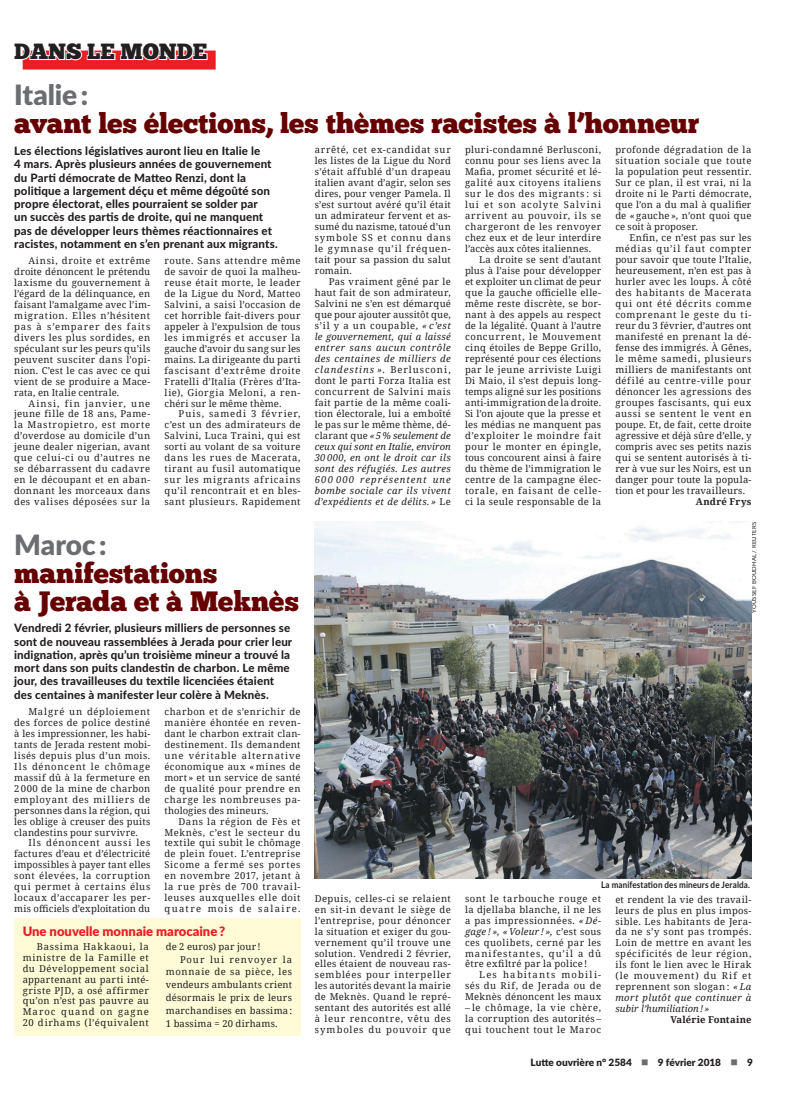
<style>
.page{position:relative;width:794px;height:1106px;background:#fff}
.page>*{position:absolute;margin:0;border:0;box-sizing:border-box;transform-origin:0 0}
.t1{font:28px/28px "Chunk Five";letter-spacing:-.005em;color:#600}
.t2{font:900 28px "Lato";letter-spacing:-.005em;color:#6c6d70}
.t3{font:22px "Chunk Five";color:#231f20}
.t4{font:900 13px "Lato";color:#ee1d23}
.t5{font:800 11.5px/13.2px "Lato";letter-spacing:.01em;color:#231f20}
.t6{font:900 10px "Lato";color:#231f20}
.t7{font:9.5px/10.9px "Noto Serif";letter-spacing:.04em;color:#231f20;text-align:justify}
.t8{font:9.5px "Noto Serif";letter-spacing:.02em;color:#231f20}
.t9{font:700 9.5px "Noto Serif";letter-spacing:.015em;color:#231f20}
.t10{font:9.5px "Noto Serif";letter-spacing:.06em;color:#231f20}
.t11{font:9.5px "Noto Serif";letter-spacing:.01em;color:#231f20}
.t12{font:9.5px "Noto Serif";letter-spacing:.095em;color:#231f20}
.t13{font:700 9px "Lato";letter-spacing:.015em;color:#231f20;scale:.9 1}
.t14{font:6px "Lato";letter-spacing:.025em;color:#231f20}
.s1{font-style:italic}
.s2{color:#6c6d70}
</style>
<div class="page">
<div style="left:23px;top:51px;width:193px;height:19px;background:#ee1d23"></div>
<svg style="left:22px;top:50px;width:187px;height:11px"></svg>
<div style="left:14px;top:918px;width:286px;height:117px;background:#fffbd6"></div>
<img style="left:315px;top:522px;width:436px;height:356px">
<h2 class="t3" style="left:14px;top:38px;width:194px">DANS LE MONDE</h2>
<h1 class="t2" style="left:14px;top:74px;width:76px">Italie:</h1>
<h1 class="t1" style="left:14px;top:110px;width:686px">avant les élections, les thèmes racistes à l’honneur</h1>
<p class="t5" style="left:14px;top:144px;width:265px">Les élections législatives auront lieu en Italie le<br>4 mars. Après plusieurs années de gouvernement du Parti démocrate de Matteo Renzi, dont la politique a largement déçu et même dégoûté son propre électorat, elles pourraient se solder par<br>un succès des partis de droite, qui ne manquent pas de développer leurs thèmes réactionnaires et racistes, notamment en s’en prenant aux migrants.</p>
<p class="t7" style="left:14px;top:255px;width:138px;text-indent:14px">Ainsi, droite et extrême droite dénoncent le prétendu laxisme du gouvernement à l’égard de la délinquance, en faisant l’amalgame avec l’im&shy;migration. Elles n’hésitent pas à s’emparer des faits divers les plus sordides, en spéculant sur les peurs qu’ils peuvent susciter dans l’opi&shy;nion. C’est le cas avec ce qui vient de se produire a Mace&shy;rata, en Italie centrale.</p>
<p class="t7" style="left:14px;top:397px;width:138px;text-indent:14px">Ainsi, fin janvier, une jeune fille de 18 ans, Pame&shy;la Mastropietro, est morte d’overdose au domicile d’un jeune dealer nigerian, avant que celui-ci ou d’autres ne se débarrassent du cadavre en le découpant et en aban&shy;donnant les morceaux dans des valises déposées sur la</p>
<p class="t7" style="left:315px;top:144px;width:138px">arrêté, cet ex-candidat sur les listes de la Ligue du Nord s’était affublé d’un drapeau italien avant d’agir, selon ses dires, pour venger Pamela. Il s’est surtout avéré qu’il était un admirateur fervent et as&shy;sumé du nazisme, tatoué d’un symbole SS et connu dans le gymnase qu’il fréquen&shy;tait pour sa passion du salut romain.</p>
<p class="t7" style="left:315px;top:276px;width:138px;text-indent:14px">Pas vraiment gêné par le haut fait de son admirateur, Salvini ne s’en est démarqué que pour ajouter aussitôt que, s’il y a un coupable, <span class="s1">« c’est le gouvernement, qui a laissé entrer sans aucun contrôle des centaines de milliers de clandestins »</span>. Berlusconi, dont le parti Forza Italia est concurrent de Salvini mais fait partie de la même coali&shy;tion électorale, lui a emboîté le pas sur le même thème, dé&shy;clarant que <span class="s1">« 5 % seulement de ceux qui sont en Italie, environ 30 000, en ont le droit car ils sont des réfugiés. Les autres 600 000 représentent une bombe sociale car ils vivent d’expédients et de délits. »</span> Le</p>
<p class="t7" style="left:465px;top:144px;width:138px">pluri-condamné Berlusconi, connu pour ses liens avec la Mafia, promet sécurité et lé&shy;galité aux citoyens italiens sur le dos des migrants : si lui et son acolyte Salvini arrivent au pouvoir, ils se chargeront de les renvoyer chez eux et de leur interdire l’accès aux côtes italiennes.</p>
<p class="t7" style="left:465px;top:254px;width:138px;text-indent:14px">La droite se sent d’autant plus à l’aise pour développer et exploiter un climat de peur que la gauche officielle elle&shy;même reste discrète, se bor&shy;nant à des appels au respect de la légalité. Quant à l’autre concurrent, le Mouvement cinq étoiles de Beppe Grillo, représenté pour ces élections par le jeune arriviste Luigi Di Maio, il s’est depuis long&shy;temps aligné sur les positions anti-immigration de la droite.<br>Si l’on ajoute que la presse et les médias ne manquent pas d’exploiter le moindre fait pour le monter en épingle, tous concourent ainsi à faire du thème de l’immigration le centre de la campagne élec&shy;torale, en faisant de celle&shy;ci la seule responsable de la</p>
<p class="t7" style="left:615px;top:144px;width:138px">profonde dégradation de la situation sociale que toute la population peut ressentir.<br>Sur ce plan, il est vrai, ni la droite ni le Parti démocrate, que l’on a du mal à qualifier de « gauche », n’ont quoi que ce soit à proposer.</p>
<p class="t7" style="left:615px;top:232px;width:138px;text-indent:14px">Enfin, ce n’est pas sur les médias qu’il faut compter pour savoir que toute l’Italie, heureusement, n’en est pas à hurler avec les loups. À côté des habitants de Macerata qui ont été décrits comme comprenant le geste du ti&shy;reur du 3 février, d’autres ont manifesté en prenant la dé&shy;fense des immigrés. À Gênes, le même samedi, plusieurs milliers de manifestants ont défilé au centre-ville pour dénoncer les agressions des groupes fascisants, qui eux aussi se sentent le vent en poupe. Et, de fait, cette droite agressive et déjà sûre d’elle, y compris avec ses petits nazis qui se sentent autorisés à ti&shy;rer à vue sur les Noirs, est un danger pour toute la popula&shy;tion et pour les travailleurs.</p>
<p class="t9" style="left:696px;top:495px;width:57px">André Frys</p>
<p class="t7" style="left:164px;top:255px;width:138px">route. Sans attendre même de savoir de quoi la malheu&shy;reuse était morte, le leader de la Ligue du Nord, Matteo Salvini, a saisi l’occasion de cet horrible fait-divers pour appeler à l’expulsion de tous les immigrés et accuser la gauche d’avoir du sang sur les mains. La dirigeante du parti fascisant d’extrême droite Fratelli d’Italia (Frères d’Ita&shy;lie), Giorgia Meloni, a ren&shy;chéri sur le même thème.</p>
<p class="t7" style="left:164px;top:408px;width:138px;text-indent:14px">Puis, samedi 3 février, c’est un des admirateurs de Salvini, Luca Traini, qui est sorti au volant de sa voiture dans les rues de Macerata, tirant au fusil automatique sur les migrants africains qu’il rencontrait et en bles&shy;sant plusieurs. Rapidement</p>
<h1 class="t2" style="left:14px;top:523px;width:94px">Maroc :</h1>
<h1 class="t1" style="left:14px;top:559px;width:286px">manifestations<br>à Jerada et à Meknès</h1>
<p class="t5" style="left:14px;top:621px;width:280px">Vendredi 2 février, plusieurs milliers de personnes se sont de nouveau rassemblées à Jerada pour crier leur indignation, après qu’un troisième mineur a trouvé la mort dans son puits clandestin de charbon. Le même jour, des travailleuses du textile licenciées étaient des centaines à manifester leur colère à Meknès.</p>
<p class="t7" style="left:14px;top:706px;width:138px;text-indent:14px">Malgré un déploiement des forces de police destiné à les impressionner, les habi&shy;tants de Jerada restent mobi&shy;lisés depuis plus d’un mois.<br>Ils dénoncent le chômage massif dû à la fermeture en 2 000 de la mine de charbon employant des milliers de personnes dans la région, qui les oblige à creuser des puits clandestins pour survivre.</p>
<p class="t7" style="left:14px;top:837px;width:138px;text-indent:14px">Ils dénoncent aussi les factures d’eau et d’électricité impossibles à payer tant elles sont élevées, la corruption qui permet à certains élus locaux d’accaparer les per&shy;mis officiels d’exploitation du</p>
<p class="t7" style="left:164px;top:706px;width:138px">charbon et de s’enrichir de manière éhontée en reven&shy;dant le charbon extrait clan&shy;destinement. Ils demandent une véritable alternative économique aux « mines de mort » et un service de santé de qualité pour prendre en charge les nombreuses pa&shy;thologies des mineurs.</p>
<p class="t7" style="left:164px;top:815px;width:138px;text-indent:14px">Dans la région de Fès et Meknès, c’est le secteur du textile qui subit le chômage de plein fouet. L’entreprise Sicome a fermé ses portes en novembre 2017, jetant à la rue près de 700 travail&shy;leuses auxquelles elle doit quatre mois de salaire.</p>
<h3 class="t4" style="left:23px;top:921px;width:204px">Une nouvelle monnaie marocaine?</h3>
<p class="t7" style="left:23px;top:940px;width:128px;text-indent:14px">Bassima Hakkaoui, la ministre de la Famille et du Développement social appartenant au parti inté&shy;griste PJD, a osé affirmer qu’on n’est pas pauvre au Maroc quand on gagne 20 dirhams (l’équivalent</p>
<p class="t11" style="left:166px;top:939px;width:96px">de 2 euros) par jour !</p>
<p class="t12" style="left:180px;top:952px;width:113px">Pour lui renvoyer la</p>
<p class="t10" style="left:166px;top:965px;width:128px">monnaie de sa pièce, les</p>
<p class="t8" style="left:166px;top:978px;width:128px">vendeurs ambulants crient</p>
<p class="t7" style="left:166px;top:991px;width:128px">désormais le prix de leurs</p>
<p class="t8" style="left:166px;top:1004px;width:128px">marchandises en bassima :</p>
<p class="t8" style="left:166px;top:1016px;width:113px">1 bassima = 20 dirhams.</p>
<p class="t14" style="left:750px;top:613px;width:92px;rotate:-90deg">YOUSSEF BOUDHAL / REUTERS</p>
<p class="t13" style="left:601px;top:878px;width:167px">La manifestation des mineurs de Jeralda.</p>
<p class="t7" style="left:315px;top:892px;width:138px">Depuis, celles-ci se relaient en sit-in devant le siège de l’entreprise, pour dénoncer la situation et exiger du gou&shy;vernement qu’il trouve une solution. Vendredi 2 février, elles étaient de nouveau ras&shy;semblées pour interpeller les autorités devant la mairie de Meknès. Quand le repré&shy;sentant des autorités est allé à leur rencontre, vêtu des symboles du pouvoir que</p>
<p class="t7" style="left:465px;top:892px;width:138px">sont le tarbouche rouge et la djellaba blanche, il ne les a pas impressionnées. <span class="s1">« Dé&shy;gage ! »</span>, <span class="s1">« Voleur ! »,</span> c’est sous ces quolibets, cerné par les manifestantes, qu’il a dû être exfiltré par la police !</p>
<p class="t7" style="left:465px;top:969px;width:138px;text-indent:14px">Les habitants mobili&shy;sés du Rif, de Jerada ou de Meknès dénoncent les maux</p>
<p class="t7" style="left:465px;top:1002px;width:138px">– le chômage, la vie chère, la corruption des autorités – qui touchent tout le Maroc</p>
<p class="t7" style="left:615px;top:893px;width:138px">et rendent la vie des travail&shy;leurs de plus en plus impos&shy;sible. Les habitants de Jera&shy;da ne s’y sont pas trompés.<br>Loin de mettre en avant les spécificités de leur région, ils font le lien avec le Hirak (le mouvement) du Rif et reprennent son slogan : <span class="s1">« La mort plutôt que continuer à subir l’humiliation ! »</span></p>
<p class="t9" style="left:670px;top:1012px;width:82px">Valérie Fontaine</p>
<p class="t6" style="left:530px;top:1055px;width:224px">Lutte ouvrière n° 2584 <span class="s2">■</span> 9 février 2018 <span class="s2">■</span> 9</p>
</div>
